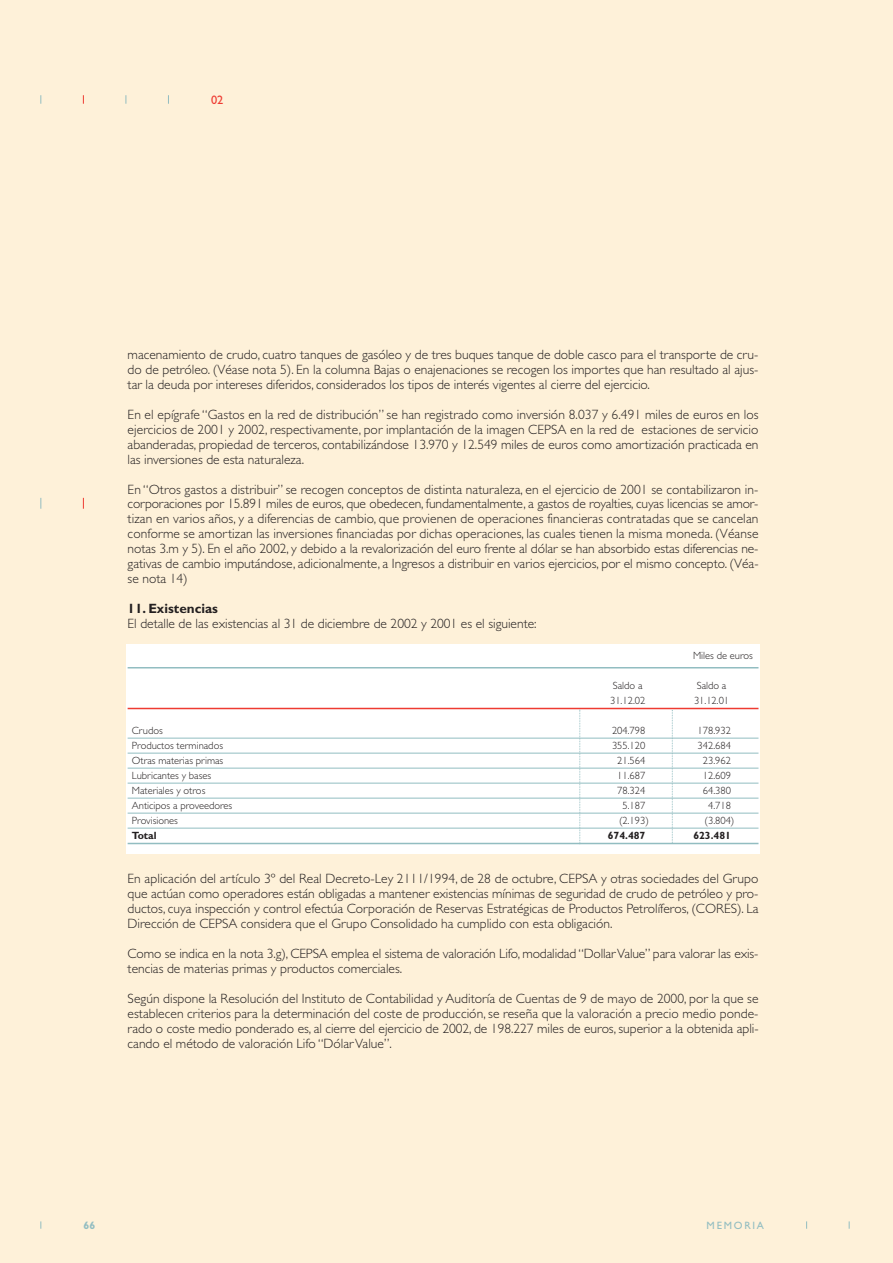
<style>
.page{position:relative;width:893px;height:1263px;background:#fff}
.page>*{position:absolute;margin:0;border:0;box-sizing:border-box;transform-origin:0 0}
.t1{font:300 13.5px/15px "Gill Sans";color:#231f20;text-align:justify}
.t2{font:700 13.5px "Gill Sans";color:#231f20}
.t3{font:12.3px "Gill Sans";color:#ee3b32}
.t4{font:10.65px "Gill Sans";letter-spacing:.165em;color:#92bdc1}
.t5{font:700 10.65px "Gill Sans";color:#92bdc1}
.t6{font:300 10.5px "Gill Sans";color:#231f20}
.t7{font:700 10.5px "Gill Sans";color:#231f20}
</style>
<div class="page">
<div style="left:0;top:0;width:892px;height:1263px;background:#fef1d9"></div>
<div style="left:126px;top:644px;width:634px;height:210px;background:#fff"></div>
<hr style="left:128px;top:667px;width:630px;height:2px;background:#92bdc1">
<hr style="left:128px;top:708px;width:630px;height:1px;background:#ee3b32">
<hr style="left:128px;top:738px;width:630px;height:1px;background:#92bdc1">
<hr style="left:128px;top:753px;width:630px;height:1px;background:#92bdc1">
<hr style="left:128px;top:768px;width:630px;height:1px;background:#92bdc1">
<hr style="left:128px;top:783px;width:630px;height:1px;background:#92bdc1">
<hr style="left:128px;top:798px;width:630px;height:1px;background:#92bdc1">
<hr style="left:128px;top:813px;width:630px;height:1px;background:#92bdc1">
<hr style="left:128px;top:828px;width:630px;height:1px;background:#92bdc1">
<hr style="left:128px;top:843px;width:630px;height:1px;background:#92bdc1">
<svg style="left:672px;top:710px;width:1px;height:133px"></svg>
<svg style="left:579px;top:710px;width:1px;height:135px"></svg>
<p class="t3" style="left:211px;top:96px;width:14px">02</p>
<p class="t1" style="left:128px;top:348px;width:632px">macenamiento de crudo, cuatro tanques de gasóleo y de tres buques tanque de doble casco para el transporte de cru&shy;do de petróleo. (Véase nota 5). En la columna Bajas o enajenaciones se recogen los importes que han resultado al ajus&shy;tar la deuda por intereses diferidos, considerados los tipos de interés vigentes al cierre del ejercicio.</p>
<p class="t1" style="left:128px;top:408px;width:632px">En el epígrafe “Gastos en la red de distribución” se han registrado como inversión 8.037 y 6.491 miles de euros en los ejercicios de 2001 y 2002, respectivamente, por implantación de la imagen CEPSA en la red de estaciones de servicio abanderadas, propiedad de terceros, contabilizándose 13.970 y 12.549 miles de euros como amortización practicada en las inversiones de esta naturaleza.</p>
<p class="t1" style="left:128px;top:483px;width:632px">En “Otros gastos a distribuir” se recogen conceptos de distinta naturaleza, en el ejercicio de 2001 se contabilizaron in&shy;corporaciones por 15.891 miles de euros, que obedecen, fundamentalmente, a gastos de royalties, cuyas licencias se amor&shy;tizan en varios años, y a diferencias de cambio, que provienen de operaciones financieras contratadas que se cancelan conforme se amortizan las inversiones financiadas por dichas operaciones, las cuales tienen la misma moneda. (Véanse notas 3.m y 5). En el año 2002, y debido a la revalorización del euro frente al dólar se han absorbido estas diferencias ne&shy;gativas de cambio imputándose, adicionalmente, a Ingresos a distribuir en varios ejercicios, por el mismo concepto. (Véa&shy;se nota 14)</p>
<p class="t2" style="left:128px;top:604px;width:92px">11. Existencias</p>
<p class="t1" style="left:128px;top:618px;width:410px">El detalle de las existencias al 31 de diciembre de 2002 y 2001 es el siguiente:</p>
<p class="t6" style="left:693px;top:651px;width:61px">Miles de euros</p>
<p class="t6" style="left:613px;top:681px;width:31px">Saldo a</p>
<p class="t6" style="left:696px;top:681px;width:31px">Saldo a</p>
<p class="t6" style="left:610px;top:696px;width:37px">31.12.02</p>
<p class="t6" style="left:694px;top:696px;width:37px">31.12.01</p>
<p class="t6" style="left:132px;top:726px;width:32px">Crudos</p>
<p class="t6" style="left:612px;top:726px;width:35px">204.798</p>
<p class="t6" style="left:697px;top:726px;width:35px">178.932</p>
<p class="t6" style="left:132px;top:741px;width:93px">Productos terminados</p>
<p class="t6" style="left:612px;top:741px;width:35px">355.120</p>
<p class="t6" style="left:697px;top:741px;width:35px">342.684</p>
<p class="t6" style="left:132px;top:756px;width:93px">Otras materias primas</p>
<p class="t6" style="left:617px;top:756px;width:30px">21.564</p>
<p class="t6" style="left:702px;top:756px;width:30px">23.962</p>
<p class="t6" style="left:132px;top:771px;width:81px">Lubricantes y bases</p>
<p class="t6" style="left:617px;top:771px;width:30px">11.687</p>
<p class="t6" style="left:702px;top:771px;width:30px">12.609</p>
<p class="t6" style="left:132px;top:786px;width:75px">Materiales y otros</p>
<p class="t6" style="left:617px;top:786px;width:30px">78.324</p>
<p class="t6" style="left:702px;top:786px;width:30px">64.380</p>
<p class="t6" style="left:132px;top:801px;width:102px">Anticipos a proveedores</p>
<p class="t6" style="left:622px;top:801px;width:24px">5.187</p>
<p class="t6" style="left:708px;top:801px;width:24px">4.718</p>
<p class="t6" style="left:132px;top:816px;width:48px">Provisiones</p>
<p class="t6" style="left:619px;top:816px;width:31px">(2.193)</p>
<p class="t6" style="left:704px;top:816px;width:31px">(3.804)</p>
<p class="t7" style="left:132px;top:831px;width:26px">Total</p>
<p class="t7" style="left:607px;top:831px;width:39px">674.487</p>
<p class="t7" style="left:693px;top:831px;width:39px">623.481</p>
<p class="t1" style="left:128px;top:873px;width:632px">En aplicación del artículo 3º del Real Decreto-Ley 2111/1994, de 28 de octubre, CEPSA y otras sociedades del Grupo que actúan como operadores están obligadas a mantener existencias mínimas de seguridad de crudo de petróleo y pro&shy;ductos, cuya inspección y control efectúa Corporación de Reservas Estratégicas de Productos Petrolíferos, (CORES). La Dirección de CEPSA considera que el Grupo Consolidado ha cumplido con esta obligación.</p>
<p class="t1" style="left:128px;top:948px;width:632px">Como se indica en la nota 3.g), CEPSA emplea el sistema de valoración Lifo, modalidad “Dollar Value” para valorar las exis&shy;tencias de materias primas y productos comerciales.</p>
<p class="t1" style="left:128px;top:993px;width:632px">Según dispone la Resolución del Instituto de Contabilidad y Auditoría de Cuentas de 9 de mayo de 2000, por la que se establecen criterios para la determinación del coste de producción, se reseña que la valoración a precio medio ponde&shy;rado o coste medio ponderado es, al cierre del ejercicio de 2002, de 198.227 miles de euros, superior a la obtenida apli&shy;cando el método de valoración Lifo “Dólar Value”.</p>
<p class="t5" style="left:83px;top:1221px;width:13px">66</p>
<p class="t4" style="left:706px;top:1221px;width:59px">MEMORIA</p>
</div>
